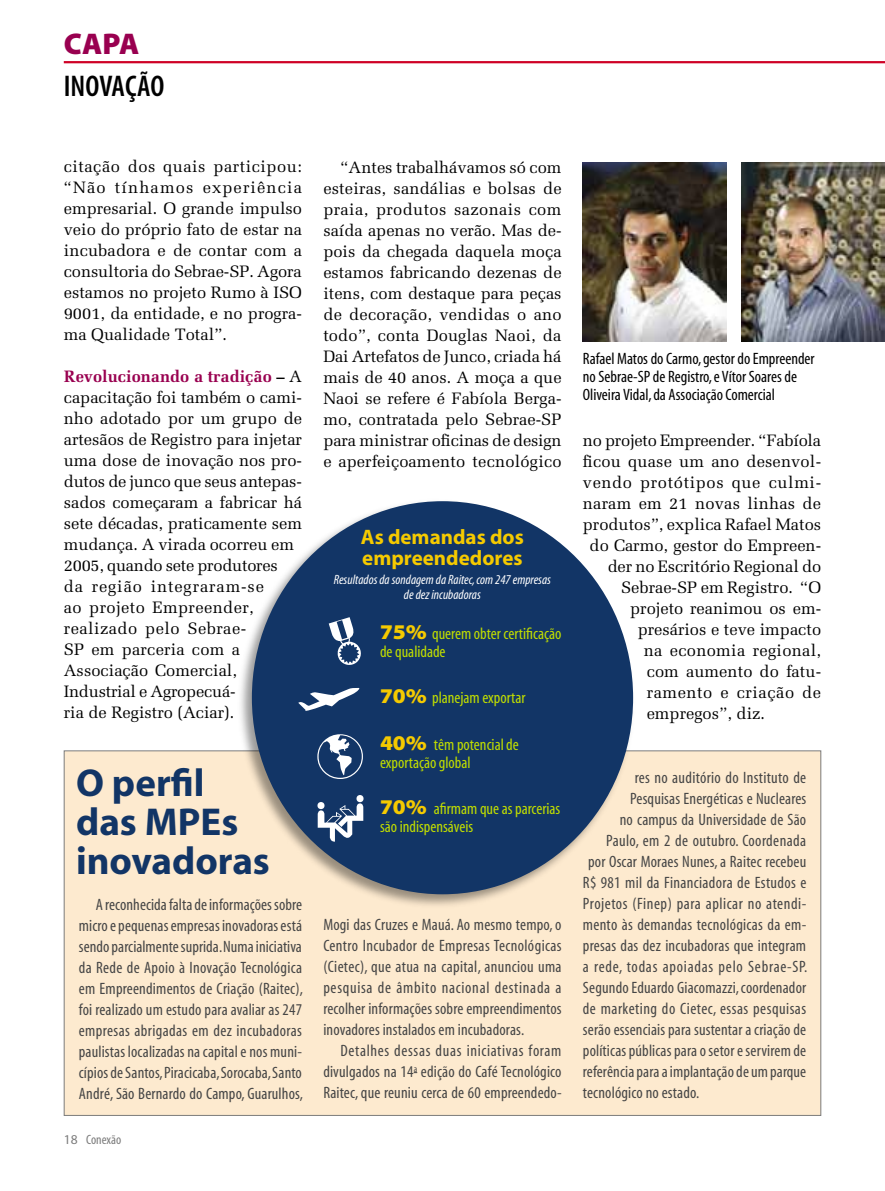
<style>
.page{position:relative;width:885px;height:1191px;background:#fff}
.page>*{position:absolute;margin:0;border:0;box-sizing:border-box;transform-origin:0 0}
.t1{font:39px/39px "Myriad MM";color:#123566}
.t2{font:600 condensed 30px "Myriad";color:#000}
.t3{font:900 30px "Myriad Pro";color:#990050}
.t4{font:21px/21px "Myriad MM";color:#f5ca00}
.t5{font:16.5px/21px "Melior";color:#000;text-align:justify}
.t6{font:16.5px/21px "Myriad MM";letter-spacing:.01em;color:#464646;text-align:justify}
.t7{font:16.5px/18px "Myriad MM";color:#c0dd00}
.t8{font:16.5px/18px "Myriad MM";color:#000}
.t9{font:16.5px "Myriad MM";letter-spacing:.03em;color:#464646}
.t10{font:16.5px "Melior";letter-spacing:.035em;color:#000}
.t11{font:16.5px "Myriad MM";letter-spacing:.045em;color:#464646}
.t12{font:16.5px "Melior";letter-spacing:.02em;color:#000}
.t13{font:italic 13.5px/15px "Myriad MM";color:#fff;text-align:center}
.t14{font:13.5px "Myriad MM";color:#7c7c7c}
.s1{font-weight:700;color:#990050}
.s2{font-weight:700}
.s3{font-size:21px;color:#f5ca00}
</style>
<div class="page">
<div style="left:64px;top:751px;width:756px;height:364px;background:#fdeacf"></div>
<hr style="left:64px;top:61px;width:820px;height:2px;background:#cf0226">
<div style="left:236px;top:498px;width:400px;height:412px;background:#000;opacity:.4"></div>
<div style="left:252px;top:501px;width:381px;height:393px;background:#123566;border-radius:50%"></div>
<svg style="left:329px;top:617px;width:32px;height:48px"></svg>
<svg style="left:317px;top:734px;width:46px;height:45px"></svg>
<svg style="left:317px;top:795px;width:47px;height:46px"></svg>
<svg style="left:298px;top:687px;width:62px;height:24px"></svg>
<img style="left:583px;top:162px;width:143px;height:179px">
<img style="left:741px;top:162px;width:143px;height:180px">
<h2 class="t3" style="left:64px;top:24px;width:77px">CAPA</h2>
<h2 class="t2" style="left:64px;top:71px;width:102px">INOVAÇÃO</h2>
<p class="t5" style="left:64px;top:155px;width:240px">citação dos quais participou: “Não tínhamos experiência empresarial. O grande impulso veio do próprio fato de estar na incubadora e de contar com a consultoria do Sebrae-SP. Agora estamos no projeto Rumo à ISO 9001, da entidade, e no progra&shy;ma Qualidade Total”.</p>
<p class="t5" style="left:64px;top:365px;width:240px;text-align:left"><span class="s1">Revolucionando a tradição</span> <span class="s2">–</span> A capacitação foi também o cami&shy;nho adotado por um grupo de artesãos de Registro para injetar uma dose de inovação nos pro&shy;dutos de junco que seus antepas&shy;sados começaram a fabricar há sete décadas, praticamente sem mudança. A virada ocorreu em<br>2005, quando sete produtores<br>da região integraram-se<br>ao projeto Empreender, realizado pelo Sebrae-<br>SP em parceria com a<br>Associação Comercial,<br>Industrial e Agropecuá-<br>ria de Registro (Aciar).</p>
<h1 class="t1" style="left:76px;top:765px;width:195px">O perfil das MPEs inovadoras</h1>
<p class="t6" style="left:79px;top:894px;width:226px;text-indent:17px">A reconhecida falta de informações sobre micro e pequenas empresas inovadoras está sendo parcialmente suprida. Numa iniciativa da Rede de Apoio à Inovação Tecnológica em Empreendimentos de Criação (Raitec), foi realizado um estudo para avaliar as 247 empresas abrigadas em dez incubadoras paulistas localizadas na capital e nos muni&shy;cípios de Santos, Piracicaba, Sorocaba, Santo André, São Bernardo do Campo, Guarulhos,</p>
<p class="t14" style="left:64px;top:1132px;width:59px">18 Conexão</p>
<p class="t5" style="left:323px;top:157px;width:240px;text-indent:17px">“Antes trabalhávamos só com esteiras, sandálias e bolsas de praia, produtos sazonais com saída apenas no verão. Mas de&shy;pois da chegada daquela moça estamos fabricando dezenas de itens, com destaque para peças de decoração, vendidas o ano todo”, conta Douglas Naoi, da Dai Artefatos de Junco, criada há mais de 40 anos. A moça a que Naoi se refere é Fabíola Berga&shy;mo, contratada pelo Sebrae-SP para ministrar oficinas de design e aperfeiçoa-mento tecnológico</p>
<p class="t4" style="left:361px;top:528px;width:164px">As demandas dos empreendedores</p>
<p class="t13" style="left:334px;top:573px;width:219px">Resultados da sondagem da Raitec, com 247 empresas de dez incubadoras</p>
<p class="t7" style="left:380px;top:625px;width:183px"><span class="s3">75%</span> querem obter certificação de qualidade</p>
<p class="t7" style="left:380px;top:689px;width:147px"><span class="s3">70%</span> planejam exportar</p>
<p class="t7" style="left:380px;top:736px;width:140px"><span class="s3">40%</span> têm potencial de exportação global</p>
<p class="t7" style="left:380px;top:800px;width:182px"><span class="s3">70%</span> afirmam que as parcerias são indispensáveis</p>
<p class="t6" style="left:323px;top:915px;width:240px">Mogi das Cruzes e Mauá. Ao mesmo tempo, o Centro Incubador de Empresas Tecnológicas (Cietec), que atua na capital, anunciou uma pesquisa de âmbito nacional destinada a recolher informações sobre empreendimentos inovadores instalados em incubadoras.</p>
<p class="t6" style="left:323px;top:1041px;width:240px;text-indent:17px">Detalhes dessas duas iniciativas foram divulgados na 14<sup>a</sup> edição do Café Tecnológico Raitec, que reuniu cerca de 60 empreendedo-</p>
<p class="t8" style="left:583px;top:350px;width:233px">Rafael Matos do Carmo, gestor do Empreender no Sebrae-SP de Registro, e Vítor Soares de<br>Oliveira Vidal, da Associação Comercial</p>
<p class="t5" style="left:583px;top:430px;width:240px">no projeto Empreender. “Fabíola</p>
<p class="t5" style="left:583px;top:451px;width:240px">ficou quase um ano desenvol-</p>
<p class="t10" style="left:583px;top:472px;width:240px">vendo protótipos que culmi-</p>
<p class="t5" style="left:583px;top:493px;width:239px">naram em 21 novas linhas de</p>
<p class="t5" style="left:583px;top:514px;width:240px">produtos”, explica Rafael Matos</p>
<p class="t5" style="left:589px;top:535px;width:233px">do Carmo, gestor do Empreen-</p>
<p class="t5" style="left:607px;top:556px;width:215px">der no Escritório Regional do</p>
<p class="t5" style="left:621px;top:577px;width:201px">Sebrae-SP em Registro. “O</p>
<p class="t5" style="left:630px;top:598px;width:192px">projeto reanimou os em-</p>
<p class="t5" style="left:637px;top:619px;width:185px">presários e teve impacto</p>
<p class="t12" style="left:643px;top:640px;width:179px">na economia regional,</p>
<p class="t5" style="left:646px;top:661px;width:176px">com aumento do fatu-</p>
<p class="t10" style="left:646px;top:682px;width:176px">ramento e criação de</p>
<p class="t5" style="left:646px;top:703px;width:120px">empregos”, diz.</p>
<p class="t6" style="left:634px;top:767px;width:173px">res no auditório do Instituto de</p>
<p class="t6" style="left:630px;top:788px;width:177px">Pesquisas Energéticas e Nucleares</p>
<p class="t6" style="left:619px;top:809px;width:188px">no campus da Universidade de São</p>
<p class="t6" style="left:606px;top:830px;width:201px">Paulo, em 2 de outubro. Coordenada</p>
<p class="t6" style="left:588px;top:851px;width:219px">por Oscar Moraes Nunes, a Raitec recebeu</p>
<p class="t6" style="left:583px;top:872px;width:225px">R$ 981 mil da Financiadora de Estudos e</p>
<p class="t9" style="left:583px;top:895px;width:225px">Projetos (Finep) para aplicar no atendi-</p>
<p class="t6" style="left:583px;top:914px;width:225px">mento às demandas tecnológicas da em-</p>
<p class="t6" style="left:583px;top:935px;width:225px">presas das dez incubadoras que integram</p>
<p class="t11" style="left:583px;top:958px;width:226px">a rede, todas apoiadas pelo Sebrae-SP.</p>
<p class="t6" style="left:583px;top:977px;width:225px">Segundo Eduardo Giacomazzi, coordenador</p>
<p class="t9" style="left:583px;top:1000px;width:225px">de marketing do Cietec, essas pesquisas</p>
<p class="t6" style="left:583px;top:1019px;width:225px">serão essenciais para sustentar a criação de</p>
<p class="t6" style="left:583px;top:1040px;width:225px">políticas públicas para o setor e servirem de</p>
<p class="t6" style="left:583px;top:1061px;width:225px">referência para a implantação de um parque</p>
<p class="t6" style="left:583px;top:1082px;width:118px">tecnológico no estado.</p>
</div>
